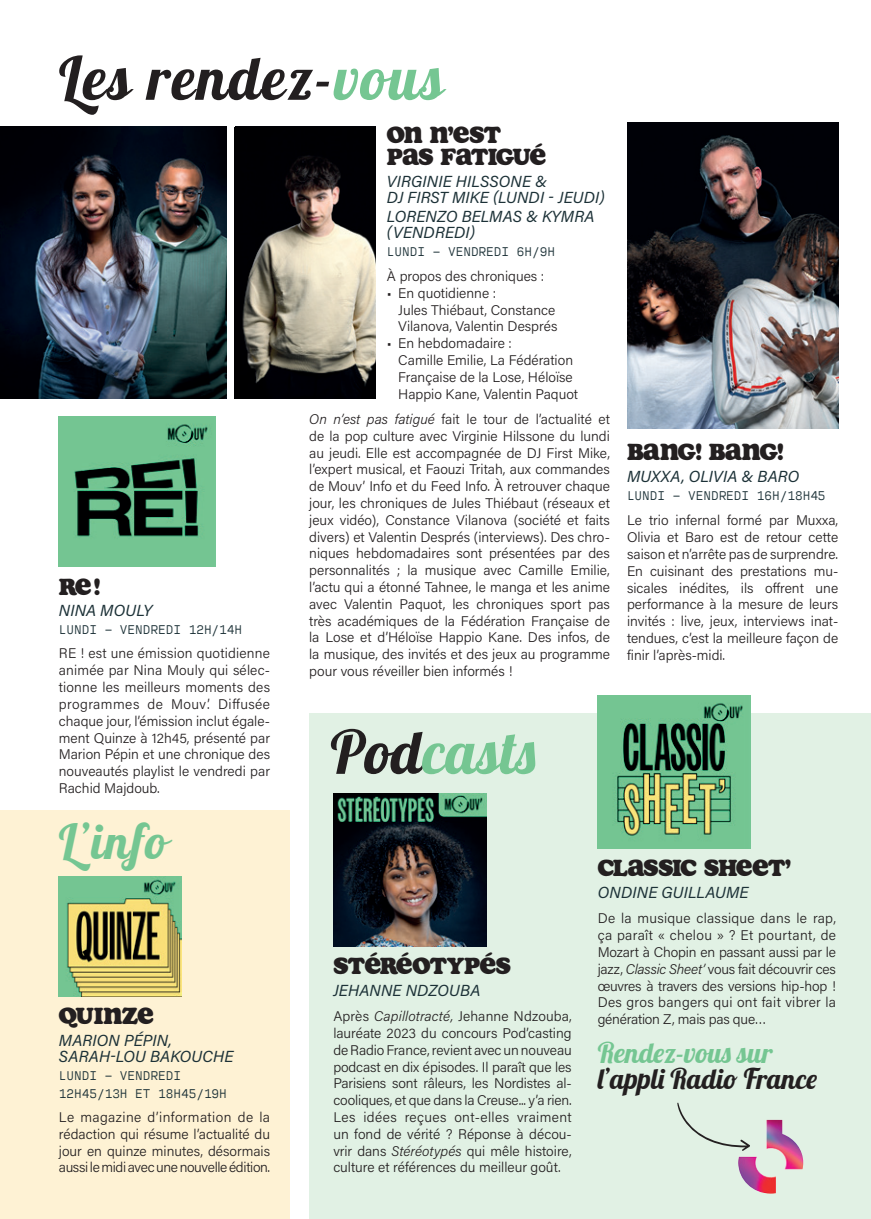
<style>
.page{position:relative;width:871px;height:1219px;background:#fff}
.page>*{position:absolute;margin:0;border:0;box-sizing:border-box;transform-origin:0 0}
.t1{font:60px "Lobster";letter-spacing:.03em;color:#231f20}
.t2{font:60px "Lobster";color:#75c692}
.t3{font:48px "Lobster";color:#75c692}
.t4{font:28px "Lobster";color:#231f20}
.t5{font:28px "Lobster";color:#75c692}
.t6{font:25px/22px "Soap";letter-spacing:-.05em;color:#231f20}
.t7{font:25px "Soap";letter-spacing:-.025em;color:#231f20}
.t8{font:italic 16px/16px "Acumin Pro";letter-spacing:.01em;color:#1c3137}
.t9{font:300 14px/16.8px "Acumin Pro";color:#231f20;text-align:justify}
.t10{font:300 12px/18px "Input Mono";color:#1c3137}
.s1{color:#75c692}
.s2{font-style:italic}
.s3{color:#231f20}
</style>
<div class="page">
<div style="left:309px;top:714px;width:561px;height:505px;background:#e1f1e4"></div>
<div style="left:0;top:810px;width:289px;height:409px;background:#fef2d4"></div>
<img style="left:59px;top:876px;width:123px;height:120px">
<img style="left:59px;top:417px;width:156px;height:150px">
<img style="left:333px;top:793px;width:153px;height:154px">
<img style="left:597px;top:696px;width:153px;height:153px">
<img style="left:738px;top:1120px;width:65px;height:74px">
<svg style="left:677px;top:1102px;width:73px;height:49px"></svg>
<img style="left:0;top:126px;width:227px;height:273px">
<img style="left:234px;top:128px;width:141px;height:271px">
<img style="left:627px;top:123px;width:211px;height:306px">
<h1 class="t1" style="left:59px;top:40px;width:386px">Les rendez-<span class="s1">vous</span></h1>
<h3 class="t7" style="left:59px;top:571px;width:43px">RE!</h3>
<p class="t8" style="left:59px;top:602px;width:95px">NINA MOULY</p>
<p class="t10" style="left:59px;top:620px;width:185px">LUNDI - VENDREDI 12H/14H</p>
<p class="t9" style="left:59px;top:645px;width:213px">RE ! est une émission quotidienne animée par Nina Mouly qui sélec&shy;tionne les meilleurs moments des programmes de Mouv’. Diffusée chaque jour, l’émission inclut égale&shy;ment Quinze à 12h45, présenté par Marion Pépin et une chronique des nouveautés playlist le vendredi par Rachid Majdoub.</p>
<h3 class="t6" style="left:387px;top:124px;width:161px">ON N’EST<br>PAS FATIGUÉ</h3>
<p class="t8" style="left:387px;top:173px;width:219px">VIRGINIE HILSSONE &amp;<br>DJ FIRST MIKE (LUNDI - JEUDI)</p>
<p class="t8" style="left:387px;top:207px;width:209px">LORENZO BELMAS &amp; KYMRA (VENDREDI)</p>
<p class="t10" style="left:387px;top:242px;width:169px">LUNDI - VENDREDI 6H/9H</p>
<p class="t9" style="left:387px;top:267px;width:159px">À propos des chroniques :</p>
<p class="t9" style="left:398px;top:284px;width:161px;text-align:left;text-indent:-11px">• En quotidienne :<br>Jules Thiébaut, Constance<br>Vilanova, Valentin Després</p>
<p class="t9" style="left:398px;top:334px;width:181px;text-align:left;text-indent:-11px">• En hebdomadaire :<br>Camille Emilie, La Fédération<br>Française de la Lose, Héloïse<br>Happio Kane, Valentin Paquot</p>
<p class="t9" style="left:309px;top:410px;width:302px"><span class="s2">On n’est pas fatigué</span> fait le tour de l’actualité et de la pop culture avec Virginie Hilssone du lundi au jeudi. Elle est accompagnée de DJ First Mike, l’expert musical, et Faouzi Tritah, aux commandes de Mouv’ Info et du Feed Info. À retrouver chaque jour, les chroniques de Jules Thiébaut (réseaux et jeux vidéo), Constance Vilanova (société et faits divers) et Valentin Després (interviews). Des chro&shy;niques hebdomadaires sont présentées par des personnalités ; la musique avec Camille Emilie, l’actu qui a étonné Tahnee, le manga et les anime avec Valentin Paquot, les chroniques sport pas très académiques de la Fédération Française de la Lose et d’Héloïse Happio Kane. Des infos, de la musique, des invités et des jeux au programme pour vous réveiller bien informés !</p>
<h1 class="t2" style="left:330px;top:714px;width:208px"><span class="s3">Pod</span>casts</h1>
<h3 class="t7" style="left:626px;top:437px;width:158px">BANG! BANG!</h3>
<p class="t8" style="left:626px;top:468px;width:174px">MUXXA, OLIVIA &amp; BARO</p>
<p class="t10" style="left:626px;top:486px;width:200px">LUNDI - VENDREDI 16H/18H45</p>
<p class="t9" style="left:626px;top:512px;width:213px">Le trio infernal formé par Muxxa, Olivia et Baro est de retour cette saison et n’arrête pas de surprendre.<br>En cuisinant des prestations mu&shy;sicales inédites, ils offrent une performance à la mesure de leurs invités : live, jeux, interviews inat&shy;tendues, c’est la meilleure façon de finir l’après-midi.</p>
<h2 class="t3" style="left:59px;top:811px;width:109px">L’info</h2>
<h3 class="t7" style="left:59px;top:1001px;width:96px">QUINZE</h3>
<p class="t8" style="left:59px;top:1031px;width:176px">MARION PÉPIN,<br>SARAH-LOU BAKOUCHE</p>
<p class="t10" style="left:59px;top:1066px;width:169px">LUNDI - VENDREDI<br>12H45/13H ET 18H45/19H</p>
<p class="t9" style="left:59px;top:1108px;width:213px">Le magazine d’information de la rédaction qui résume l’actualité du jour en quinze minutes, désormais aussi le midi avec une nouvelle édition.</p>
<h3 class="t7" style="left:333px;top:951px;width:179px">STÉRÉOTYPÉS</h3>
<p class="t8" style="left:333px;top:982px;width:148px">JEHANNE NDZOUBA</p>
<p class="t9" style="left:333px;top:1007px;width:240px">Après <span class="s2">Capillotracté,</span> Jehanne Ndzouba, lauréate 2023 du concours Pod’casting de Radio France, revient avec un nouveau podcast en dix épisodes. Il paraît que les Parisiens sont râleurs, les Nordistes al&shy;cooliques, et que dans la Creuse... y’a rien.<br>Les idées reçues ont-elles vraiment un fond de vérité ? Réponse à décou&shy;vrir dans <span class="s2">Stéréotypés</span> qui mêle histoire, culture et références du meilleur goût.</p>
<h3 class="t6" style="left:597px;top:857px;width:194px">CLASSIC SHEET’</h3>
<p class="t8" style="left:597px;top:884px;width:152px">ONDINE GUILLAUME</p>
<p class="t9" style="left:597px;top:910px;width:240px">De la musique classique dans le rap, ça paraît « chelou » ? Et pourtant, de Mozart à Chopin en passant aussi par le jazz, <span class="s2">Classic Sheet’</span> vous fait découvrir ces œuvres à travers des versions hip-hop !<br>Des gros bangers qui ont fait vibrer la génération Z, mais pas que…</p>
<h3 class="t5" style="left:597px;top:1035px;width:176px">Rendez-vous sur</h3>
<h3 class="t4" style="left:597px;top:1061px;width:221px">l’appli Radio France</h3>
</div>
